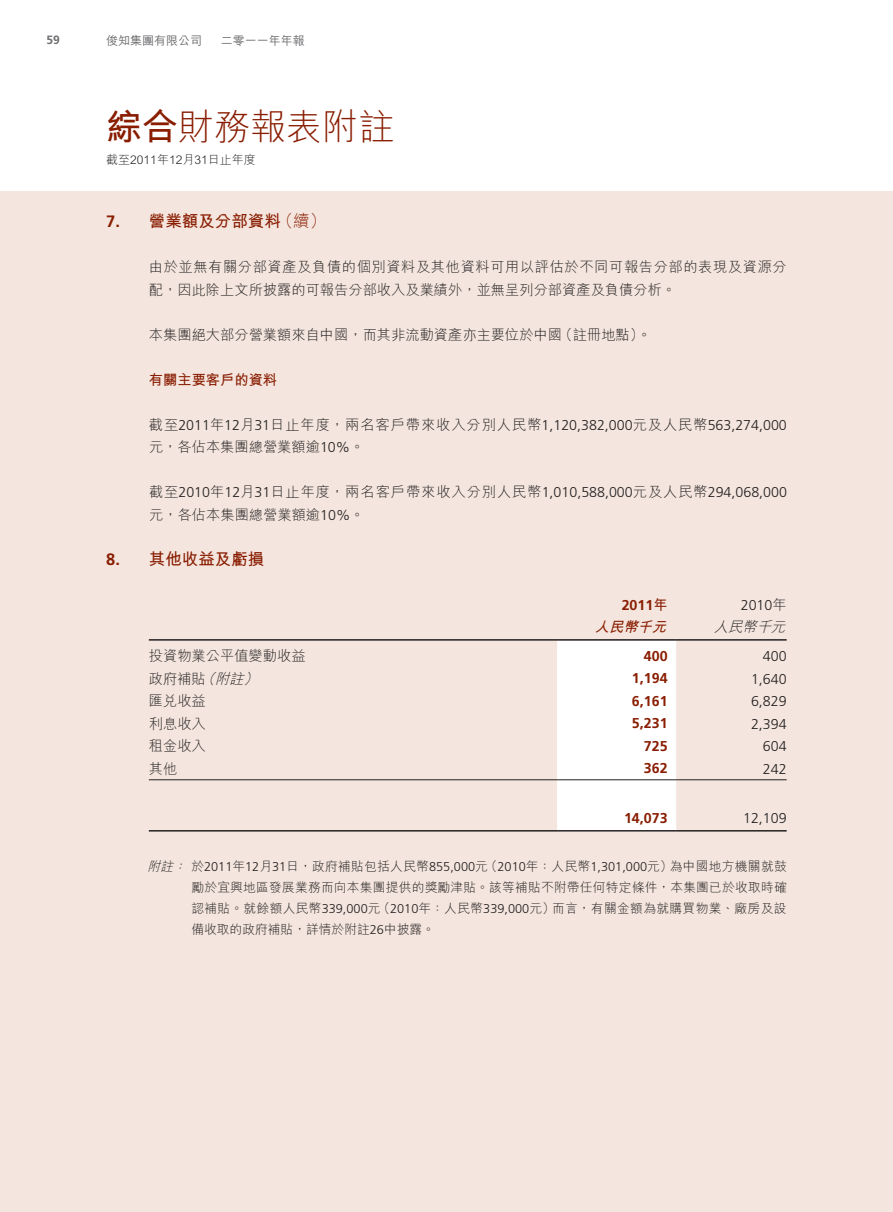
<style>
.page{position:relative;width:893px;height:1212px;background:#fff}
.page>*{position:absolute;margin:0;border:0;box-sizing:border-box;transform-origin:0 0}
.t1{font:300 36px "M Hei HK";color:#891d02}
.t2{font:700 16.5px "M Hei HK";color:#891d02}
.t3{font:700 16.5px "Frutiger LT Std";color:#891d02}
.t4{font:300 16.5px "M Hei HK";color:#891d02}
.t5{font:300 14.25px "Frutiger LT Std";color:#231f20}
.t6{font:300 14.25px "M Hei HK";color:#231f20}
.t7{font:300 14.25px/22.5px "M Hei HK";letter-spacing:.04em;color:#231f20}
.t8{font:700 14.25px "Frutiger LT Std";color:#891d02}
.t9{font:700 14.25px "M Hei HK";color:#891d02}
.t10{font:italic 300 14.25px "M Hei HK";color:#231f20}
.t11{font:italic 700 14.25px "M Hei HK";color:#891d02}
.t12{font:300 12.75px/21px "M Hei HK";letter-spacing:.015em;color:#231f20;text-align:right}
.t13{font:300 12.75px "Frutiger LT Std";color:#231f20}
.t14{font:italic 300 12.75px "M Hei HK";color:#231f20}
.t15{font:300 12px "M Hei HK";color:#231f20}
.t16{font:500 12px "M Hei HK";color:#6c6d70}
.t17{font:700 12px "Frutiger LT Std";color:#6c6d70}
.s1{font-weight:700}
.s2{font-family:"M Hei HK"}
.s3{font-family:"Frutiger LT Std"}
.s4{font-style:italic}
</style>
<div class="page">
<div style="left:0;top:191px;width:893px;height:1021px;background:#f4e6de"></div>
<div style="left:557px;top:641px;width:119px;height:189px;background:#fff"></div>
<hr style="left:149px;top:639px;width:408px;height:2px;background:#231f20">
<hr style="left:557px;top:639px;width:119px;height:2px;background:#231f20">
<hr style="left:676px;top:639px;width:111px;height:2px;background:#231f20">
<hr style="left:149px;top:779px;width:408px;height:1px;background:#231f20">
<hr style="left:557px;top:779px;width:119px;height:1px;background:#231f20">
<hr style="left:676px;top:779px;width:111px;height:1px;background:#231f20">
<hr style="left:149px;top:830px;width:408px;height:1px;background:#231f20">
<hr style="left:557px;top:830px;width:119px;height:1px;background:#231f20">
<hr style="left:676px;top:830px;width:111px;height:1px;background:#231f20">
<p class="t17" style="left:46px;top:33px;width:15px">59</p>
<p class="t16" style="left:106px;top:32px;width:97px">俊知集團有限公司</p>
<p class="t16" style="left:221px;top:32px;width:85px">二零一一年年報</p>
<h1 class="t1" style="left:106px;top:101px;width:289px"><span class="s1">綜合</span>財務報表附註</h1>
<p class="t15" style="left:106px;top:151px;width:151px">截至2011年12月31日止年度</p>
<p class="t3" style="left:106px;top:212px;width:15px">7.</p>
<p class="t3" style="left:106px;top:549px;width:15px">8.</p>
<p class="t4" style="left:277px;top:210px;width:51px">（續(</p>
<p class="t2" style="left:149px;top:209px;width:134px">營業額及分部資料</p>
<p class="t7" style="left:149px;top:255px;width:639px">由於並無有關分部資產及負債的個別資料及其他資料可用以評估於不同可報告分部的表現及資源分配，因此除上文所披露的可報告分部收入及業績外，並無呈列分部資產及負債分析。</p>
<p class="t6" style="left:559px;top:325px;width:94px">（註冊地點。(</p>
<p class="t6" style="left:149px;top:325px;width:415px">本集團絕大部分營業額來自中國，而其非流動資產亦主要位於中國</p>
<p class="t9" style="left:149px;top:369px;width:130px">有關主要客戶的資料</p>
<p class="t5" style="left:149px;top:417px;width:639px"><span class="s2">截至</span>2011<span class="s2">年</span>12<span class="s2">月</span>31<span class="s2">日止年度，兩名客戶帶來收入分別人民幣</span>1,120,382,000<span class="s2">元及人民幣</span>563,274,000</p>
<p class="t6" style="left:149px;top:437px;width:217px">元，各佔本集團總營業額逾<span class="s3">10%</span>。</p>
<p class="t5" style="left:149px;top:484px;width:639px"><span class="s2">截至</span>2010<span class="s2">年</span>12<span class="s2">月</span>31<span class="s2">日止年度，兩名客戶帶來收入分別人民幣</span>1,010,588,000<span class="s2">元及人民幣</span>294,068,000</p>
<p class="t6" style="left:149px;top:505px;width:217px">元，各佔本集團總營業額逾<span class="s3">10%</span>。</p>
<p class="t2" style="left:149px;top:547px;width:117px">其他收益及虧損</p>
<p class="t8" style="left:622px;top:597px;width:47px">2011<span class="s2">年</span></p>
<p class="t5" style="left:741px;top:597px;width:47px">2010<span class="s2">年</span></p>
<p class="t11" style="left:595px;top:617px;width:78px">人民幣千元</p>
<p class="t10" style="left:714px;top:617px;width:78px">人民幣千元</p>
<p class="t6" style="left:149px;top:646px;width:158px">投資物業公平值變動收益</p>
<p class="t8" style="left:644px;top:647px;width:25px">400</p>
<p class="t5" style="left:763px;top:648px;width:25px">400</p>
<p class="t10" style="left:201px;top:668px;width:21px">（</p>
<p class="t10" style="left:244px;top:668px;width:21px">(</p>
<p class="t10" style="left:215px;top:668px;width:35px">附註</p>
<p class="t6" style="left:149px;top:668px;width:59px">政府補貼</p>
<p class="t8" style="left:632px;top:670px;width:37px">1,194</p>
<p class="t5" style="left:751px;top:671px;width:37px">1,640</p>
<p class="t6" style="left:149px;top:691px;width:59px">匯兌收益</p>
<p class="t8" style="left:632px;top:692px;width:37px">6,161</p>
<p class="t5" style="left:751px;top:693px;width:37px">6,829</p>
<p class="t6" style="left:149px;top:713px;width:59px">利息收入</p>
<p class="t8" style="left:632px;top:715px;width:37px">5,231</p>
<p class="t5" style="left:751px;top:716px;width:37px">2,394</p>
<p class="t6" style="left:149px;top:736px;width:59px">租金收入</p>
<p class="t8" style="left:644px;top:737px;width:25px">725</p>
<p class="t5" style="left:763px;top:738px;width:25px">604</p>
<p class="t6" style="left:149px;top:758px;width:30px">其他</p>
<p class="t8" style="left:644px;top:760px;width:25px">362</p>
<p class="t5" style="left:763px;top:761px;width:25px">242</p>
<p class="t8" style="left:624px;top:809px;width:45px">14,073</p>
<p class="t5" style="left:743px;top:810px;width:45px">12,109</p>
<p class="t13" style="left:485px;top:860px;width:189px"><span class="s2">（</span>2010<span class="s2">年：人民幣</span>1,301,000<span class="s2">元）</span></p>
<p class="t14" style="left:148px;top:858px;width:32px">附註</p>
<p class="t12" style="left:173px;top:856px;width:316px"><span class="s4">：</span>於<span class="s3">2011</span>年<span class="s3">12</span>月<span class="s3">31</span>日，政府補貼包括人民幣<span class="s3">855,000</span>元</p>
<p class="t12" style="left:670px;top:856px;width:118px">為中國地方機關就鼓</p>
<p class="t12" style="left:191px;top:877px;width:597px">勵於宜興地區發展業務而向本集團提供的獎勵津貼。該等補貼不附帶任何特定條件，本集團已於收取時確而言，有關金額為就購買物業、廠房及設</p>
<p class="t13" style="left:377px;top:902px;width:179px"><span class="s2">（</span>2010<span class="s2">年：人民幣</span>339,000<span class="s2">元）</span></p>
<p class="t12" style="left:191px;top:898px;width:245px;text-align:left">認補貼。就餘額人民幣<span class="s3">339,000</span>元<br>備收取的政府補貼，詳情於附註<span class="s3">26</span>中披露。</p>
</div>
